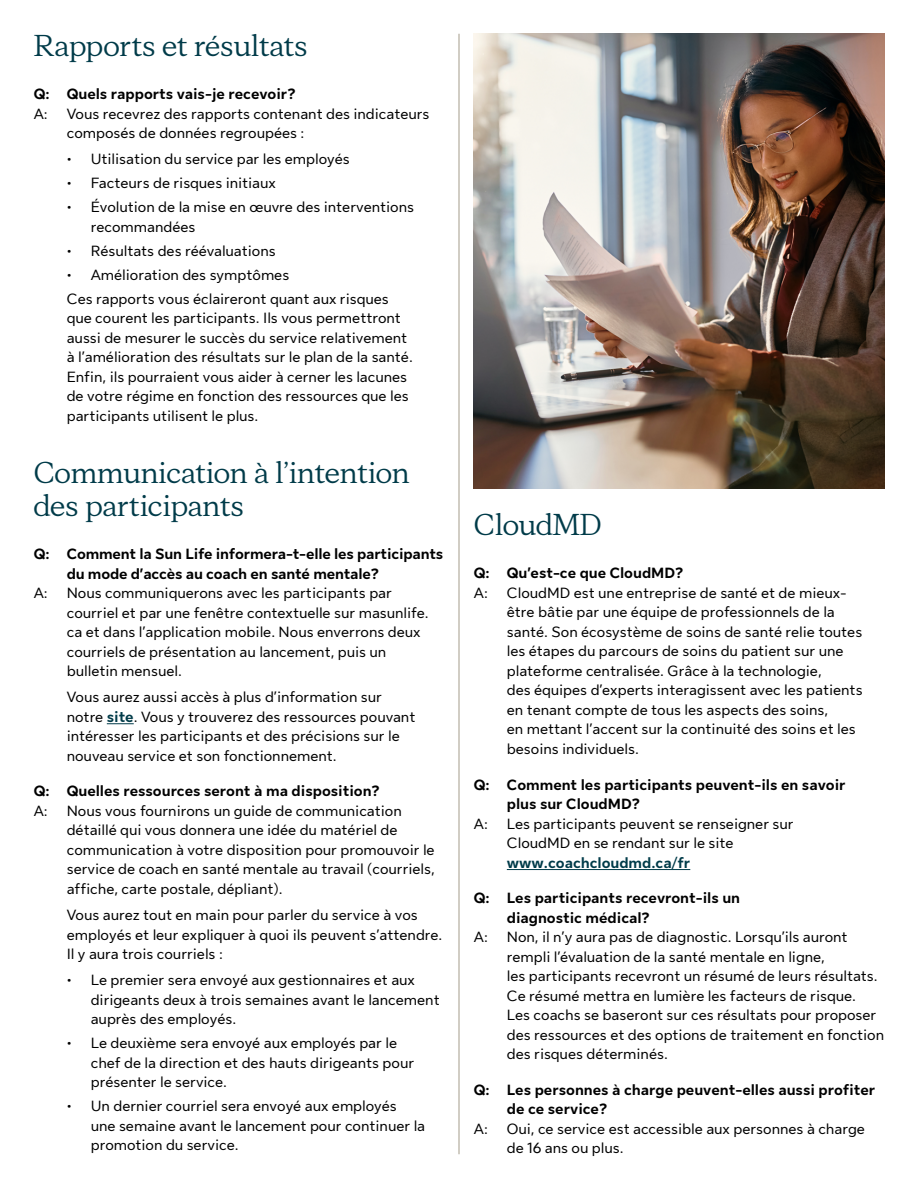
<style>
.page{position:relative;width:918px;height:1188px;background:#fff}
.page>*{position:absolute;margin:0;border:0;box-sizing:border-box;transform-origin:0 0}
.H3_-_Header_space_af{font:30px/33px "Sun Life New Display";color:#003b49}
.P_-_Body{font:15px/19.5px "Sun Life New Text";color:#000}
.P_-_Body_Bold{font:700 15px/19.5px "Sun Life New Text";color:#000}
.s1{font-weight:700;color:#003b49}
</style>
<div class="page">
<img style="left:474px;top:34px;width:410px;height:454px">
<hr style="left:459px;top:34px;width:1px;height:1120px;background:#a49c8a">
<svg style="left:107px;top:723px;width:27px;height:1px"></svg>
<hr style="left:507px;top:869px;width:183px;height:1px;background:#003b49">
<h3 class="H3_-_Header_space_af" style="left:34px;top:28px;width:275px">Rapports et résultats</h3>
<p class="P_-_Body_Bold" style="left:34px;top:83px;width:263px">Q: Quels rapports vais-je recevoir?</p>
<p class="P_-_Body" style="left:34px;top:103px;width:16px">A:</p>
<p class="P_-_Body" style="left:67px;top:103px;width:364px">Vous recevrez des rapports contenant des indicateurs composés de données regroupées :</p>
<p class="P_-_Body" style="left:67px;top:149px;width:285px">• Utilisation du service par les employés</p>
<p class="P_-_Body" style="left:67px;top:173px;width:211px">• Facteurs de risques initiaux</p>
<p class="P_-_Body" style="left:91px;top:197px;width:325px;text-indent:-24px">• Évolution de la mise en œuvre des interventions recommandées</p>
<p class="P_-_Body" style="left:67px;top:240px;width:211px">• Résultats des réévaluations</p>
<p class="P_-_Body" style="left:67px;top:264px;width:224px">• Amélioration des symptômes</p>
<p class="P_-_Body" style="left:67px;top:288px;width:348px">Ces rapports vous éclaireront quant aux risques que courent les participants. Ils vous permettront aussi de mesurer le succès du service relativement à l’amélioration des résultats sur le plan de la santé.<br>Enfin, ils pourraient vous aider à cerner les lacunes de votre régime en fonction des ressources que les participants utilisent le plus.</p>
<h3 class="H3_-_Header_space_af" style="left:34px;top:455px;width:377px">Communication à l’intention des participants</h3>
<p class="P_-_Body_Bold" style="left:67px;top:543px;width:378px;text-indent:-33px">Q: Comment la Sun Life informera-t-elle les participants du mode d’accès au coach en santé mentale?</p>
<p class="P_-_Body" style="left:34px;top:582px;width:16px">A:</p>
<p class="P_-_Body" style="left:67px;top:582px;width:363px">Nous communiquerons avec les participants par courriel et par une fenêtre contextuelle sur masunlife. ca et dans l’application mobile. Nous enverrons deux courriels de présentation au lancement, puis un bulletin mensuel.</p>
<p class="P_-_Body" style="left:67px;top:686px;width:350px">Vous aurez aussi accès à plus d’information sur notre <span class="s1">site</span>. Vous y trouverez des ressources pouvant intéresser les participants et des précisions sur le nouveau service et son fonctionnement.</p>
<p class="P_-_Body_Bold" style="left:34px;top:781px;width:347px">Q: Quelles ressources seront à ma disposition?</p>
<p class="P_-_Body" style="left:34px;top:800px;width:16px">A:</p>
<p class="P_-_Body" style="left:67px;top:800px;width:370px">Nous vous fournirons un guide de communication détaillé qui vous donnera une idée du matériel de communication à votre disposition pour promouvoir le service de coach en santé mentale au travail (courriels, affiche, carte postale, dépliant).</p>
<p class="P_-_Body" style="left:67px;top:904px;width:377px">Vous aurez tout en main pour parler du service à vos employés et leur expliquer à quoi ils peuvent s’attendre.<br>Il y aura trois courriels :</p>
<p class="P_-_Body" style="left:91px;top:970px;width:350px;text-indent:-24px">• Le premier sera envoyé aux gestionnaires et aux dirigeants deux à trois semaines avant le lancement auprès des employés.</p>
<p class="P_-_Body" style="left:91px;top:1033px;width:325px;text-indent:-24px">• Le deuxième sera envoyé aux employés par le chef de la direction et des hauts dirigeants pour présenter le service.</p>
<p class="P_-_Body" style="left:91px;top:1096px;width:336px;text-indent:-24px">• Un dernier courriel sera envoyé aux employés une semaine avant le lancement pour continuer la promotion du service.</p>
<h3 class="H3_-_Header_space_af" style="left:474px;top:507px;width:130px">CloudMD</h3>
<p class="P_-_Body_Bold" style="left:474px;top:563px;width:211px">Q: Qu’est-ce que CloudMD?</p>
<p class="P_-_Body" style="left:474px;top:582px;width:16px">A:</p>
<p class="P_-_Body" style="left:507px;top:582px;width:357px">CloudMD est une entreprise de santé et de mieux&shy;être bâtie par une équipe de professionnels de la santé. Son écosystème de soins de santé relie toutes les étapes du parcours de soins du patient sur une plateforme centralisée. Grâce à la technologie,<br>des équipes d’experts interagissent avec les patients en tenant compte de tous les aspects des soins,<br>en mettant l’accent sur la continuité des soins et les besoins individuels.</p>
<p class="P_-_Body_Bold" style="left:507px;top:774px;width:340px;text-indent:-33px">Q: Comment les participants peuvent-ils en savoir plus sur CloudMD?</p>
<p class="P_-_Body" style="left:474px;top:813px;width:16px">A:</p>
<p class="P_-_Body" style="left:507px;top:813px;width:288px">Les participants peuvent se renseigner sur<br>CloudMD en se rendant sur le site <span class="s1">www.coachcloudmd.ca/fr</span></p>
<p class="P_-_Body_Bold" style="left:507px;top:887px;width:235px;text-indent:-33px">Q: Les participants recevront-ils un diagnostic médical?</p>
<p class="P_-_Body" style="left:474px;top:926px;width:16px">A:</p>
<p class="P_-_Body" style="left:507px;top:926px;width:379px">Non, il n’y aura pas de diagnostic. Lorsqu’ils auront rempli l’évaluation de la santé mentale en ligne,<br>les participants recevront un résumé de leurs résultats.<br>Ce résumé mettra en lumière les facteurs de risque.<br>Les coachs se baseront sur ces résultats pour proposer des ressources et des options de traitement en fonction des risques déterminés.</p>
<p class="P_-_Body_Bold" style="left:507px;top:1079px;width:370px;text-indent:-33px">Q: Les personnes à charge peuvent-elles aussi profiter de ce service?</p>
<p class="P_-_Body" style="left:474px;top:1118px;width:16px">A:</p>
<p class="P_-_Body" style="left:507px;top:1118px;width:360px">Oui, ce service est accessible aux personnes à charge de 16 ans ou plus.</p>
</div>
